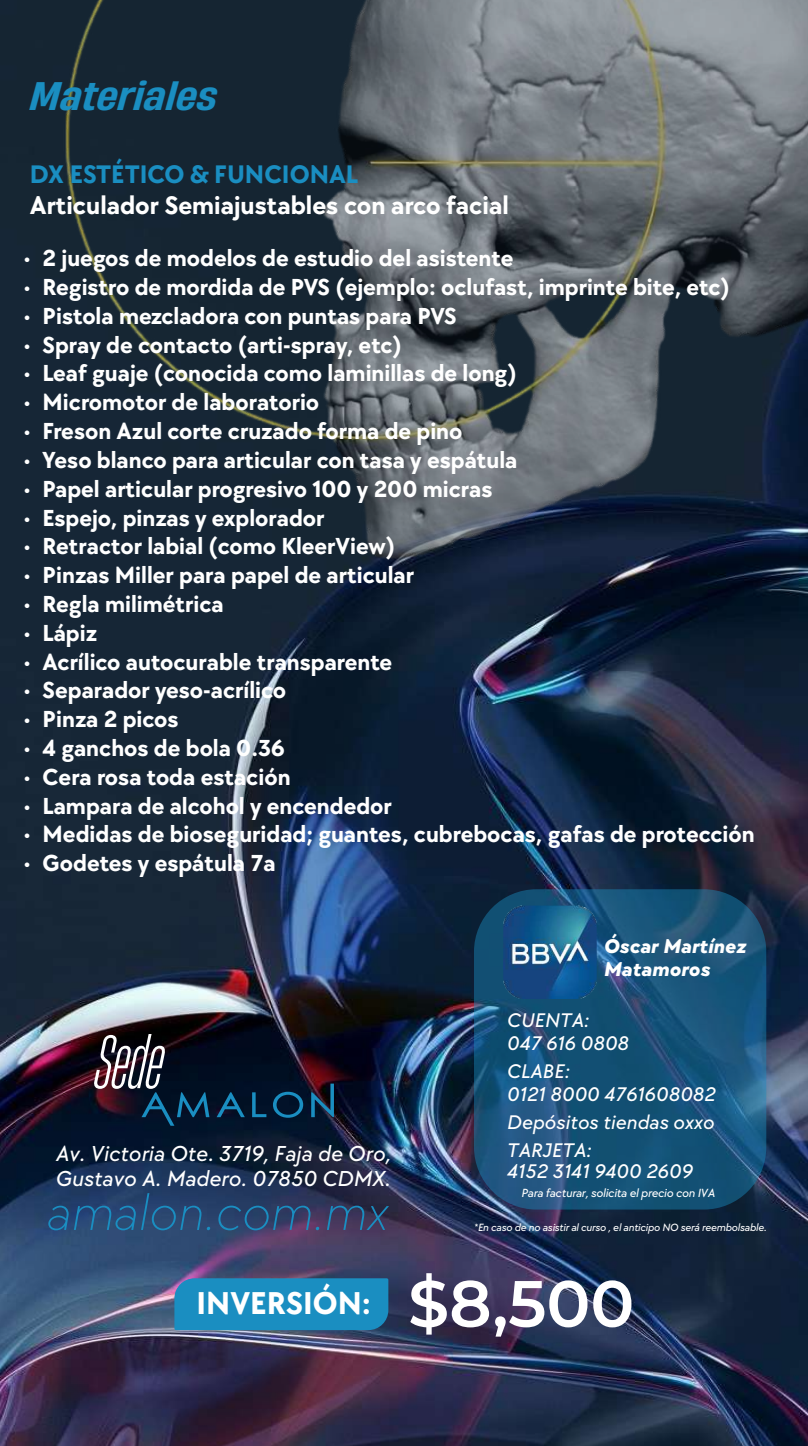
<style>
.page{position:relative;width:808px;height:1446px;background:#fff}
.page>*{position:absolute;margin:0;border:0;box-sizing:border-box;transform-origin:0 0}
.t1{font:italic 70.8px "Heading Now 23";color:#fff}
.t2{font:italic 200 51.82px "TT Chocolates Trl";color:#1a8ec1}
.t3{font:italic 500 37.5px "Heading Now 55";color:#1a8ec1;scale:1.27 1}
.t4{font:700 32.62px "TT Chocolates Trl";color:#fff}
.t5{font:700 26.25px "TT Chocolates Trl";color:#fff}
.t6{font:700 26.25px "TT Chocolates Trl";color:#1a8ec1}
.t7{font:700 24px "TT Chocolates Trl";color:#fff}
.t8{font:italic 500 22.42px/25.4px "TT Chocolates Trl";letter-spacing:.01em;color:#fff}
.t9{font:italic 500 20.4px/23.1px "TT Chocolates Trl";letter-spacing:.01em;color:#fff}
.t10{font:italic 800 20.4px/22.6px "TT Chocolates Trl";letter-spacing:.01em;color:#fff}
.t11{font:italic 500 12.23px "TT Chocolates Trl";letter-spacing:-.01em;color:#fff}
.t12{font:italic 500 10.88px "TT Chocolates Trl";letter-spacing:-.01em;color:#fff}
.s1{font-family:"Montserrat";font-weight:600;font-size:65.32px}
</style>
<div class="page">
<img style="left:0;top:0;width:808px;height:1446px">
<img style="left:11px;top:0;width:797px;height:571px">
<svg style="left:474px;top:889px;width:292px;height:320px;background:#19537a"></svg>
<img style="left:504px;top:905px;width:92px;height:93px">
<svg style="left:141px;top:1092px;width:68px;height:34px;background:#072c48"></svg>
<svg style="left:217px;top:1092px;width:28px;height:25px"></svg>
<svg style="left:252px;top:1092px;width:14px;height:25px"></svg>
<svg style="left:273px;top:1092px;width:30px;height:26px"></svg>
<svg style="left:311px;top:1083px;width:23px;height:34px"></svg>
<div style="left:174px;top:1278px;width:214px;height:52px;background:#1a8ec1"></div>
<h3 class="t3" style="left:30px;top:69px;width:149px">Materiales</h3>
<p class="t6" style="left:30px;top:155px;width:330px">DX ESTÉTICO &amp; FUNCIONAL</p>
<p class="t5" style="left:30px;top:187px;width:480px">Articulador Semiajustables con arco facial</p>
<p class="t7" style="left:22px;top:241px;width:492px">• 2 juegos de modelos de estudio del asistente</p>
<p class="t7" style="left:22px;top:270px;width:709px">• Registro de mordida de PVS (ejemplo: oclufast, imprinte bite, etc)</p>
<p class="t7" style="left:22px;top:299px;width:436px">• Pistola mezcladora con puntas para PVS</p>
<p class="t7" style="left:22px;top:328px;width:381px">• Spray de contacto (arti-spray, etc)</p>
<p class="t7" style="left:22px;top:357px;width:496px">• Leaf guaje (conocida como laminillas de long)</p>
<p class="t7" style="left:22px;top:385px;width:298px">• Micromotor de laboratorio</p>
<p class="t7" style="left:22px;top:414px;width:441px">• Freson Azul corte cruzado forma de pino</p>
<p class="t7" style="left:22px;top:443px;width:496px">• Yeso blanco para articular con tasa y espátula</p>
<p class="t7" style="left:22px;top:472px;width:471px">• Papel articular progresivo 100 y 200 micras</p>
<p class="t7" style="left:22px;top:501px;width:304px">• Espejo, pinzas y explorador</p>
<p class="t7" style="left:22px;top:529px;width:374px">• Retractor labial (como KleerView)</p>
<p class="t7" style="left:22px;top:558px;width:393px">• Pinzas Miller para papel de articular</p>
<p class="t7" style="left:22px;top:587px;width:203px">• Regla milimétrica</p>
<p class="t7" style="left:22px;top:616px;width:76px">• Lápiz</p>
<p class="t7" style="left:22px;top:645px;width:371px">• Acrílico autocurable transparente</p>
<p class="t7" style="left:22px;top:673px;width:265px">• Separador yeso-acrílico</p>
<p class="t7" style="left:22px;top:702px;width:157px">• Pinza 2 picos</p>
<p class="t7" style="left:22px;top:731px;width:264px">• 4 ganchos de bola 0.36</p>
<p class="t7" style="left:22px;top:760px;width:270px">• Cera rosa toda estación</p>
<p class="t7" style="left:22px;top:789px;width:371px">• Lampara de alcohol y encendedor</p>
<p class="t7" style="left:22px;top:817px;width:734px">• Medidas de bioseguridad; guantes, cubrebocas, gafas de protección</p>
<p class="t7" style="left:22px;top:846px;width:255px">• Godetes y espátula 7a</p>
<h1 class="t1" style="left:96px;top:1015px;width:69px">Sede</h1>
<p class="t8" style="left:55px;top:1140px;width:337px">Av. Victoria Ote. 3719, Faja de Oro,<br>Gustavo A. Madero. 07850 CDMX.</p>
<h2 class="t2" style="left:45px;top:1180px;width:343px">amalon.com.mx</h2>
<p class="t10" style="left:603px;top:934px;width:144px">Óscar Martínez<br>Matamoros</p>
<p class="t9" style="left:506px;top:1008px;width:123px">CUENTA:<br>047 616 0808</p>
<p class="t9" style="left:506px;top:1058px;width:210px">CLABE:<br>0121 8000 4761608082</p>
<p class="t9" style="left:506px;top:1108px;width:209px;line-height:27.3px">Depósitos tiendas oxxo<br>TARJETA:</p>
<p class="t9" style="left:506px;top:1159px;width:187px">4152 3141 9400 2609</p>
<p class="t11" style="left:521px;top:1185px;width:195px">Para facturar, solicita el precio con IVA</p>
<p class="t12" style="left:474px;top:1220px;width:294px">*En caso de no asistir al curso , el anticipo NO será reembolsable.</p>
<h3 class="t4" style="left:197px;top:1280px;width:439px">INVERSIÓN: <span class="s1">$8,500</span></h3>
</div>
